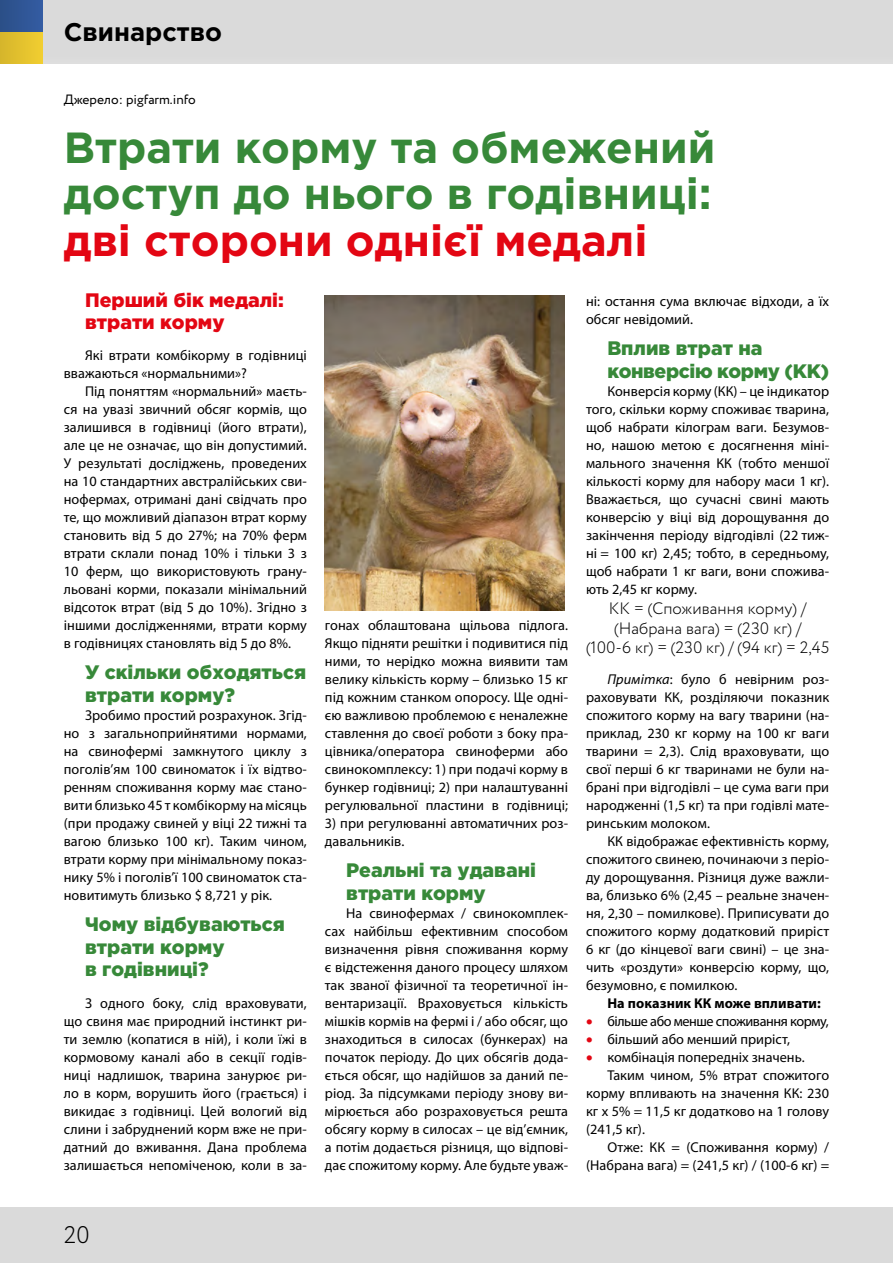
<style>
.page{position:relative;width:893px;height:1263px;background:#fff}
.page>*{position:absolute;margin:0;border:0;box-sizing:border-box;transform-origin:0 0}
.t1{font:700 43.5px/46.5px "Gotham Pro";color:#378939}
.t2{font:700 43.5px "Gotham Pro";color:#e30613}
.t3{font:700 25.5px "Gotham Pro";color:#000}
.t4{font:300 24px "Circe";color:#000}
.t5{font:900 19.5px/22.5px "Gotham Pro";color:#378939}
.t6{font:900 19.5px/22.5px "Gotham Pro";letter-spacing:-.02em;color:#378939}
.t7{font:900 19.5px/22.5px "Gotham Pro";color:#e30613}
.t8{font:300 16.5px/19.8px "Circe";letter-spacing:.005em;color:#000;text-align:center}
.t9{font:14.25px/18px "Myriad Pro";letter-spacing:.005em;color:#000;text-align:justify}
.t10{font:14.25px "Myriad Pro";letter-spacing:-.03em;color:#000}
.t11{font:700 14.25px "Myriad Pro";letter-spacing:.005em;color:#000}
.t12{font:13.5px "Circe";color:#000}
.s1{font-style:italic}
.s2{color:#e30613}
</style>
<div class="page">
<div style="left:0;top:1208px;width:893px;height:55px;background:#dadada"></div>
<div style="left:0;top:0;width:893px;height:64px;background:#dadada"></div>
<div style="left:0;top:32px;width:43px;height:32px;background:linear-gradient(to right,#d5b52b,#f1ce31)"></div>
<div style="left:0;top:0;width:43px;height:32px;background:linear-gradient(to right,#2b4f87,#345ca3)"></div>
<img style="left:325px;top:296px;width:239px;height:314px">
<h2 class="t3" style="left:64px;top:17px;width:160px">Свинарство</h2>
<p class="t12" style="left:64px;top:90px;width:134px">Джерело: pigfarm.info</p>
<h1 class="t1" style="left:64px;top:123px;width:653px">Втрати корму та обмежений доступ до нього в годівниці:</h1>
<h1 class="t2" style="left:64px;top:215px;width:585px">дві сторони однієї медалі</h1>
<h3 class="t7" style="left:85px;top:288px;width:200px">Перший бік медалі: втрати корму</h3>
<p class="t9" style="left:64px;top:346px;width:245px;text-indent:21px">Які втрати комбікорму в годівниці вважаються «нормальними»?</p>
<p class="t9" style="left:64px;top:382px;width:245px;text-indent:21px">Під поняттям «нормальний» маєть&shy;ся на увазі звичний обсяг кормів, що залишився в годівниці (його втрати), але це не означає, що він допустимий.<br>У результаті досліджень, проведених на 10 стандартних австралійських сви&shy;нофермах, отримані дані свідчать про те, що можливий діапазон втрат корму становить від 5 до 27%; на 70% ферм втрати склали понад 10% і тільки 3 з 10 ферм, що використовують грану&shy;льовані корми, показали мінімальний відсоток втрат (від 5 до 10%). Згідно з іншими дослідженнями, втрати корму в годівницях становлять від 5 до 8%.</p>
<h3 class="t5" style="left:85px;top:660px;width:223px">У скільки обходяться втрати корму?</h3>
<p class="t9" style="left:64px;top:706px;width:245px;text-indent:21px">Зробимо простий розрахунок. Згід&shy;но з загальноприйнятими нормами, на свинофермі замкнутого циклу з поголів’ям 100 свиноматок і їх відтво&shy;ренням споживання корму має стано&shy;вити близько 45 т комбікорму на місяць (при продажу свиней у віці 22 тижні та вагою близько 100 кг). Таким чином, втрати корму при мінімальному показ&shy;нику 5% і поголів’ї 100 свиноматок ста&shy;новитимуть близько $ 8,721 у рік.</p>
<h3 class="t5" style="left:85px;top:912px;width:201px">Чому відбуваються втрати корму<br>в годівниці?</h3>
<p class="t9" style="left:64px;top:994px;width:245px;text-indent:21px">З одного боку, слід враховувати, що свиня має природний інстинкт ри&shy;ти землю (копатися в ній), і коли їжі в кормовому каналі або в секції годів&shy;ниці надлишок, тварина занурює ри&shy;ло в корм, ворушить його (грається) і викидає з годівниці. Цей вологий від слини і забруднений корм вже не при&shy;датний до вживання. Дана проблема залишається непоміченою, коли в за-</p>
<p class="t9" style="left:586px;top:292px;width:245px">ні: остання сума включає відходи, а їх обсяг невідомий.</p>
<h3 class="t6" style="left:607px;top:336px;width:223px">Вплив втрат на конверсію корму (КК)</h3>
<p class="t9" style="left:586px;top:382px;width:245px;text-indent:21px">Конверсія корму (КК) – це індикатор того, скільки корму споживає тварина, щоб набрати кілограм ваги. Безумов&shy;но, нашою метою є досягнення міні&shy;мального значення КК (тобто меншої кількості корму для набору маси 1 кг).<br>Вважається, що сучасні свині мають конверсію у віці від дорощування до закінчення періоду відгодівлі (22 тиж&shy;ні = 100 кг) 2,45; тобто, в середньому, щоб набрати 1 кг ваги, вони спожива&shy;ють 2,45 кг корму.</p>
<p class="t8" style="left:586px;top:599px;width:245px">КК = (Споживання корму) / (Набрана вага) = (230 кг) /<br>(100-6 кг) = (230 кг) / (94 кг) = 2,45</p>
<p class="t9" style="left:586px;top:670px;width:245px;text-indent:21px"><span class="s1">Примітка</span>: було б невірним роз&shy;раховувати КК, розділяючи показник спожитого корму на вагу тварини (на&shy;приклад, 230 кг корму на 100 кг ваги тварини = 2,3). Слід враховувати, що свої перші 6 кг тваринами не були на&shy;брані при відгодівлі – це сума ваги при народженні (1,5 кг) та при годівлі мате&shy;ринським молоком.</p>
<p class="t9" style="left:586px;top:832px;width:245px;text-indent:21px">КК відображає ефективність корму, спожитого свинею, починаючи з періо&shy;ду дорощування. Різниця дуже важли&shy;ва, близько 6% (2,45 – реальне значен&shy;ня, 2,30 – помилкове). Приписувати до спожитого корму додатковий приріст 6 кг (до кінцевої ваги свині) – це зна&shy;чить «роздути» конверсію корму, що, безумовно, є помилкою.</p>
<p class="t11" style="left:607px;top:994px;width:215px">На показник КК може впливати:</p>
<p class="t10" style="left:586px;top:1012px;width:244px"><span class="s2">•</span> більше або менше споживання корму,</p>
<p class="t9" style="left:586px;top:1030px;width:205px"><span class="s2">•</span> більший або менший приріст,</p>
<p class="t9" style="left:586px;top:1048px;width:220px"><span class="s2">•</span> комбінація попередніх значень.</p>
<p class="t9" style="left:607px;top:1066px;width:223px">Таким чином, 5% втрат спожитого</p>
<p class="t9" style="left:586px;top:1084px;width:245px">корму впливають на значення КК: 230</p>
<p class="t9" style="left:586px;top:1102px;width:245px">кг x 5% = 11,5 кг додатково на 1 голову</p>
<p class="t9" style="left:586px;top:1120px;width:60px">(241,5 кг).</p>
<p class="t9" style="left:607px;top:1138px;width:223px">Отже: КК = (Споживання корму) /</p>
<p class="t9" style="left:586px;top:1156px;width:245px">(Набрана вага) = (241,5 кг) / (100-6 кг) =</p>
<p class="t9" style="left:325px;top:616px;width:245px">гонах облаштована щільова підлога.<br>Якщо підняти решітки і подивитися під ними, то нерідко можна виявити там велику кількість корму – близько 15 кг під кожним станком опоросу. Ще одні&shy;єю важливою проблемою є неналежне ставлення до своєї роботи з боку пра&shy;цівника/оператора свиноферми або свинокомплексу: 1) при подачі корму в бункер годівниці; 2) при налаштуванні регулювальної пластини в годівниці;</p>
<p class="t9" style="left:325px;top:814px;width:245px">3) при регулюванні автоматичних роз&shy;давальників.</p>
<h3 class="t5" style="left:346px;top:858px;width:191px">Реальні та удавані втрати корму</h3>
<p class="t9" style="left:325px;top:904px;width:245px;text-indent:21px">На свинофермах / свинокомплек&shy;сах найбільш ефективним способом визначення рівня споживання корму є відстеження даного процесу шляхом так званої фізичної та теоретичної ін&shy;вентаризації. Враховується кількість мішків кормів на фермі і / або обсяг, що знаходиться в силосах (бункерах) на початок періоду. До цих обсягів дода&shy;ється обсяг, що надійшов за даний пе&shy;ріод. За підсумками періоду знову ви&shy;мірюється або розраховується решта обсягу корму в силосах – це від’ємник, а потім додається різниця, що відпові&shy;дає спожитому корму. Але будьте уваж-</p>
<h3 class="t4" style="left:64px;top:1218px;width:28px">20</h3>
</div>
